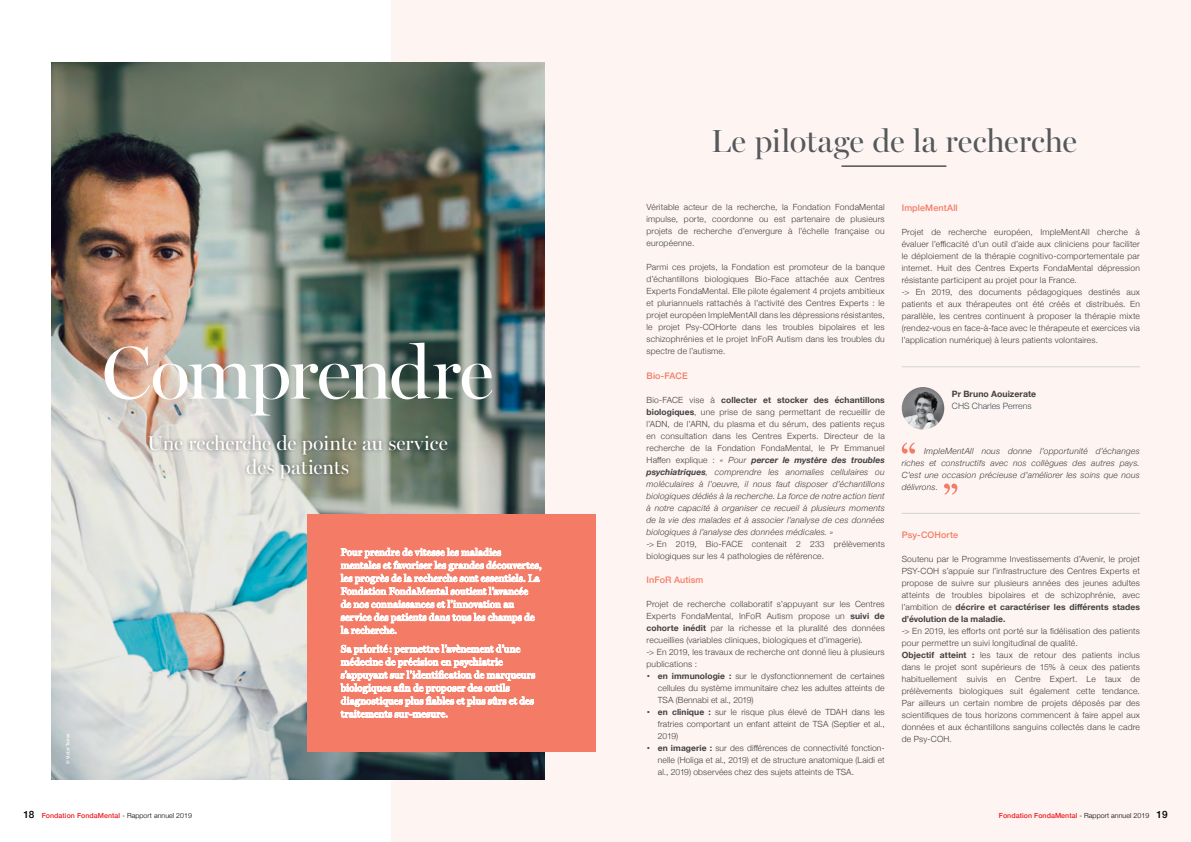
<style>
.page{position:relative;width:1191px;height:842px;background:#fff}
.page>*{position:absolute;margin:0;border:0;box-sizing:border-box;transform-origin:0 0}
.t1{font:75px "Miller Banner";letter-spacing:-.035em;color:#fff}
.t2{font:32px "Miller Banner";letter-spacing:-.01em;color:#58585b}
.t3{font:20px/24px "Miller Banner";letter-spacing:-.005em;color:#fff;text-align:center}
.t4{font:500 9px "Helvetica Neue";letter-spacing:.01em;color:#f47c67}
.t5{font:700 8.7px "Helvetica Neue";letter-spacing:.01em;color:#404042}
.t6{font:300 8.7px "Helvetica Neue";letter-spacing:.005em;color:#404042}
.t7{font:300 8.5px/12px "Helvetica Neue";letter-spacing:.025em;color:#404042;text-align:justify}
.t8{font:italic 300 8.5px/12px "Helvetica Neue";letter-spacing:.025em;color:#404042;text-align:justify}
.t9{font:500 7px "Helvetica Neue";letter-spacing:.01em;color:#ed1b23}
.t10{font:500 4.5px "Helvetica Neue";color:#fff}
.s1{font-style:normal}
.s2{font-weight:700;font-style:normal}
.s3{font-weight:700}
.s4{font-family:"Quicksand";font-weight:400}
.s5{font-size:10px;color:#000}
.s6{font-weight:300;color:#000}
</style>
<div class="page">
<div style="left:391px;top:0;width:800px;height:842px;background:#fef4f2"></div>
<img style="left:51px;top:62px;width:493px;height:718px">
<div style="left:146px;top:431px;width:306px;height:51px;background:#000;opacity:.5"></div>
<div style="left:307px;top:514px;width:288px;height:237px;background:#f47c67"></div>
<svg style="left:340px;top:548px;width:201px;height:86px"></svg>
<svg style="left:340px;top:645px;width:195px;height:72px"></svg>
<hr style="left:841px;top:166px;width:105px;height:1px;background:#000">
<svg style="left:712px;top:130px;width:33px;height:22px"></svg>
<svg style="left:755px;top:128px;width:108px;height:31px"></svg>
<svg style="left:873px;top:128px;width:31px;height:24px"></svg>
<svg style="left:913px;top:128px;width:24px;height:24px"></svg>
<svg style="left:946px;top:128px;width:130px;height:24px"></svg>
<hr style="left:901px;top:367px;width:239px;height:1px;background:#d1d3d4">
<img style="left:901px;top:387px;width:43px;height:43px;border-radius:21px">
<svg style="left:952px;top:403px;width:79px;height:6px"></svg>
<svg style="left:901px;top:443px;width:14px;height:11px"></svg>
<svg style="left:944px;top:484px;width:13px;height:11px"></svg>
<hr style="left:901px;top:513px;width:239px;height:1px;background:#d1d3d4">
<h1 class="t1" style="left:102px;top:328px;width:393px">Comprendre</h1>
<h3 class="t3" style="left:148px;top:431px;width:302px">Une recherche de pointe au service des patients</h3>
<p class="t10" style="left:64px;top:764px;width:32px;rotate:-90deg">© Victor Torres</p>
<h2 class="t2" style="left:710px;top:122px;width:368px">Le pilotage de la recherche</h2>
<p class="t7" style="left:646px;top:200px;width:240px">Véritable acteur de la recherche, la Fondation FondaMental impulse, porte, coordonne ou est partenaire de plusieurs projets de recherche d’envergure à l’échelle française ou européenne.</p>
<p class="t7" style="left:646px;top:260px;width:240px">Parmi ces projets, la Fondation est promoteur de la banque d’échantillons biologiques Bio-Face attachée aux Centres Experts FondaMental. Elle pilote également 4 projets ambitieux et pluriannuels rattachés à l’activité des Centres Experts : le projet européen ImpleMentAll dans les dépressions résistantes, le projet Psy-COHorte dans les troubles bipolaires et les schizophrénies et le projet InFoR Autism dans les troubles du spectre de l’autisme.</p>
<p class="t4" style="left:646px;top:368px;width:43px">Bio-FACE</p>
<p class="t8" style="left:646px;top:393px;width:240px"><span class="s1">Bio-FACE vise à</span> <span class="s2">collecter et stocker des échantillons biologiques</span><span class="s1">, une prise de sang permettant de recueillir de l’ADN, de l’ARN, du plasma et du sérum, des patients reçus en consultation dans les Centres Experts. Directeur de la recherche de la Fondation FondaMental, le Pr Emmanuel Haffen explique :</span> « Pour <span class="s3">percer le mystère des troubles psychiatriques</span>, comprendre les anomalies cellulaires ou moléculaires à l’oeuvre, il nous faut disposer d’échantillons biologiques dédiés à la recherche. La force de notre action tient à notre capacité à organiser ce recueil à plusieurs moments de la vie des malades et à associer l’analyse de ces données biologiques à l’analyse des données médicales. »</p>
<p class="t7" style="left:646px;top:537px;width:240px">-&gt; En 2019, Bio-FACE contenait 2 233 prélèvements biologiques sur les 4 pathologies de référence.</p>
<p class="t4" style="left:646px;top:573px;width:58px">InFoR Autism</p>
<p class="t7" style="left:646px;top:597px;width:240px;text-align:left">Projet de recherche collaboratif s’appuyant sur les Centres Experts FondaMental, InFoR Autism propose un <span class="s3">suivi de cohorte inédit</span> par la richesse et la pluralité des données recueillies (variables cliniques, biologiques et d’imagerie).<br>-&gt; En 2019, les travaux de recherche ont donné lieu à plusieurs publications :</p>
<p class="t7" style="left:658px;top:669px;width:228px;text-indent:-11px"><span class="s4">•</span>• <span class="s3">en immunologie :</span> sur le dysfonctionnement de certaines cellules du système immunitaire chez les adultes atteints de TSA (Bennabi et al., 2019)</p>
<p class="t7" style="left:658px;top:705px;width:228px;text-indent:-11px"><span class="s4">•</span>• <span class="s3">en clinique :</span> sur le risque plus élevé de TDAH dans les fratries comportant un enfant atteint de TSA (Septier et al., 2019)</p>
<p class="t7" style="left:658px;top:741px;width:228px;text-indent:-11px"><span class="s4">•</span>• <span class="s3">en imagerie :</span> sur des différences de connectivité fonction&shy;nelle (Holiga et al., 2019) et de structure anatomique (Laidi et al., 2019) observées chez des sujets atteints de TSA.</p>
<p class="t4" style="left:901px;top:200px;width:58px">ImpleMentAll</p>
<p class="t7" style="left:901px;top:225px;width:240px;text-align:left">Projet de recherche européen, ImpleMentAll cherche à évaluer l’efficacité d’un outil d’aide aux cliniciens pour faciliter le déploiement de la thérapie cognitivo-comportementale par internet. Huit des Centres Experts FondaMental dépression résistante participent au projet pour la France.<br>-&gt; En 2019, des documents pédagogiques destinés aux patients et aux thérapeutes ont été créés et distribués. En parallèle, les centres continuent à proposer la thérapie mixte (rendez-vous en face-à-face avec le thérapeute et exercices via l’application numérique) à leurs patients volontaires.</p>
<p class="t5" style="left:952px;top:387px;width:86px">Pr Bruno Aouizerate</p>
<p class="t6" style="left:952px;top:399px;width:81px">CHS Charles Perrens</p>
<p class="t8" style="left:901px;top:444px;width:240px;text-indent:22px">ImpleMentAll nous donne l’opportunité d’échanges riches et constructifs avec nos collègues des autres pays.<br>C’est une occasion précieuse d’améliorer les soins que nous délivrons.</p>
<p class="t4" style="left:901px;top:528px;width:58px">Psy-COHorte</p>
<p class="t7" style="left:901px;top:552px;width:240px">Soutenu par le Programme Investissements d’Avenir, le projet PSY-COH s’appuie sur l’infrastructure des Centres Experts et propose de suivre sur plusieurs années des jeunes adultes atteints de troubles bipolaires et de schizophrénie, avec l’ambition de <span class="s3">décrire et caractériser les différents stades d’évolution de la maladie.</span></p>
<p class="t7" style="left:901px;top:624px;width:240px;text-align:left">-&gt; En 2019, les efforts ont porté sur la fidélisation des patients pour permettre un suivi longitudinal de qualité.<br><span class="s3">Objectif atteint :</span> les taux de retour des patients inclus dans le projet sont supérieurs de 15% à ceux des patients habituellement suivis en Centre Expert. Le taux de prélèvements biologiques suit également cette tendance.<br>Par ailleurs un certain nombre de projets déposés par des scientifiques de tous horizons commencent à faire appel aux données et aux échantillons sanguins collectés dans le cadre de Psy-COH.</p>
<p class="t9" style="left:23px;top:810px;width:170px"><span class="s5">18</span> Fondation FondaMental <span class="s6">- Rapport annuel 2019</span></p>
<p class="t9" style="left:998px;top:810px;width:170px">Fondation FondaMental <span class="s6">- Rapport annuel 2019</span> <span class="s5">19</span></p>
</div>
